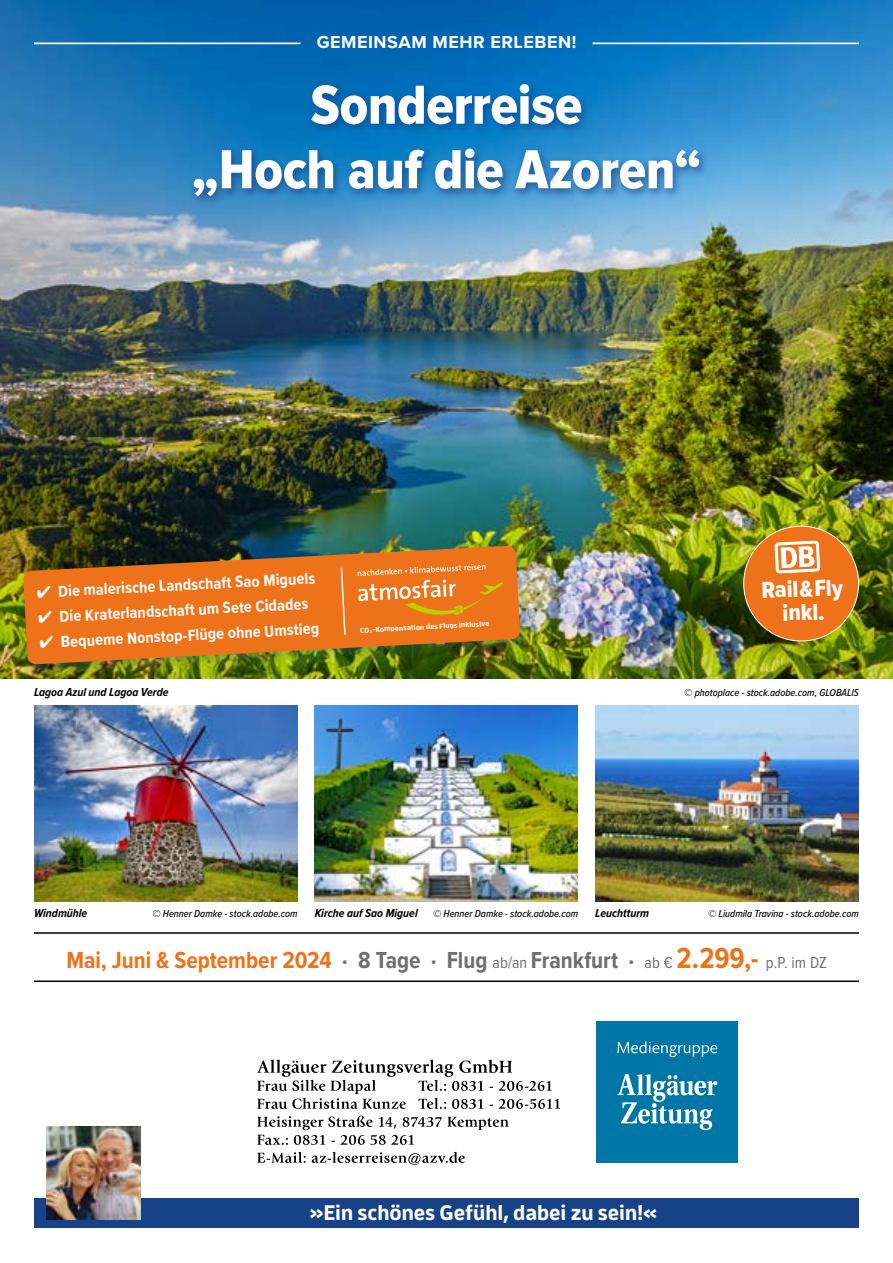
<style>
.page{position:relative;width:893px;height:1263px;background:#fff}
.page>*{position:absolute;margin:0;border:0;box-sizing:border-box;transform-origin:0 0}
.t1{font:57px/64.5px "Proxima Nova Cond Extrabld";letter-spacing:-.005em;color:#fff;text-align:center}
.t2{font:700 24px "Proxima Nova Cond";color:#ee7219}
.t3{font:24px/23.5px "Proxima Nova Cond Extrabld";color:#fff;text-align:center}
.t4{font:700 21px "Enzo OT";color:#fff}
.t5{font:700 18px "Proxima Nova";letter-spacing:.03em;color:#fff}
.t6{font:700 16.5px "Proxima Nova Cond";color:#fff}
.t7{font:italic 700 12px "Proxima Nova Cond";color:#000}
.t8{font:italic 500 10.5px "Proxima Nova Cond";color:#000}
.t9{font:700 7.2px "Enzo OT";color:#fff}
.s1{color:#706f6f}
.s2{font-weight:400;font-size:16.5px;color:#706f6f}
.s3{font-size:30px}
</style>
<div class="page">
<img style="left:0;top:0;width:893px;height:678px">
<hr style="left:34px;top:43px;width:266px;height:1px;background:#fff">
<hr style="left:592px;top:43px;width:267px;height:1px;background:#fff">
<div style="left:189px;top:79px;width:521px;height:128px;background:#184287;opacity:.75"></div>
<img style="left:34px;top:706px;width:264px;height:195px">
<img style="left:595px;top:706px;width:264px;height:195px">
<img style="left:314px;top:706px;width:264px;height:195px">
<div style="left:19px;top:542px;width:513px;height:135px;background:#184287;opacity:.25"></div>
<img style="left:23px;top:546px;width:497px;height:118px">
<svg style="left:358px;top:564px;width:145px;height:51px;background:#ed8631"></svg>
<svg style="left:340px;top:566px;width:6px;height:70px"></svg>
<hr style="left:34px;top:932px;width:825px;height:2px;background:#000">
<hr style="left:34px;top:980px;width:825px;height:2px;background:#000">
<div style="left:744px;top:526px;width:114px;height:115px;background:#ee7219;border-radius:50%"></div>
<svg style="left:774px;top:540px;width:46px;height:34px"></svg>
<div style="left:34px;top:1198px;width:825px;height:30px;background:#184287"></div>
<img style="left:47px;top:1126px;width:93px;height:94px">
<svg style="left:257px;top:1060px;width:303px;height:49px"></svg>
<svg style="left:257px;top:1115px;width:252px;height:30px"></svg>
<svg style="left:257px;top:1152px;width:208px;height:13px"></svg>
<div style="left:596px;top:1021px;width:142px;height:142px;background:#0076a7"></div>
<svg style="left:617px;top:1074px;width:100px;height:56px"></svg>
<svg style="left:617px;top:1041px;width:100px;height:16px"></svg>
<h3 class="t5" style="left:317px;top:29px;width:261px">GEMEINSAM MEHR ERLEBEN!</h3>
<h1 class="t1" style="left:191px;top:74px;width:512px">Sonderreise<br>„Hoch auf die Azoren“</h1>
<h3 class="t6" style="left:36px;top:580px;width:280px;rotate:-3deg">✔ Die malerische Landschaft Sao Miguels</h3>
<h3 class="t6" style="left:38px;top:605px;width:272px;rotate:-3deg">✔ Die Kraterlandschaft um Sete Cidades</h3>
<h3 class="t6" style="left:39px;top:631px;width:282px;rotate:-3deg">✔ Bequeme Nonstop-Flüge ohne Umstieg</h3>
<p class="t9" style="left:360px;top:626px;width:131px;rotate:-3deg">CO₂-Kompensation des Flugs inklusive</p>
<h2 class="t3" style="left:761px;top:578px;width:83px;rotate:-2deg">Rail &amp; Fly inkl.</h2>
<p class="t7" style="left:34px;top:683px;width:136px">Lagoa Azul und Lagoa Verde</p>
<p class="t8" style="left:684px;top:685px;width:176px">© photoplace - stock.adobe.com, GLOBALIS</p>
<p class="t7" style="left:34px;top:904px;width:55px">Windmühle</p>
<p class="t8" style="left:152px;top:906px;width:147px">© Henner Damke - stock.adobe.com</p>
<p class="t7" style="left:315px;top:904px;width:105px">Kirche auf Sao Miguel</p>
<p class="t8" style="left:433px;top:906px;width:147px">© Henner Damke - stock.adobe.com</p>
<p class="t7" style="left:595px;top:904px;width:55px">Leuchtturm</p>
<p class="t8" style="left:708px;top:906px;width:152px">© Liudmila Travina - stock.adobe.com</p>
<h2 class="t2" style="left:66px;top:942px;width:762px">Mai, Juni &amp; September 2024 <span class="s1">· 8 Tage · Flug</span> <span class="s2">ab/an</span> <span class="s1">Frankfurt ·</span> <span class="s2">ab €</span> <span class="s3">2.299,-</span> <span class="s2">p.P. im DZ</span></h2>
<h3 class="t4" style="left:309px;top:1200px;width:349px">»Ein schönes Gefühl, dabei zu sein!«</h3>
</div>
